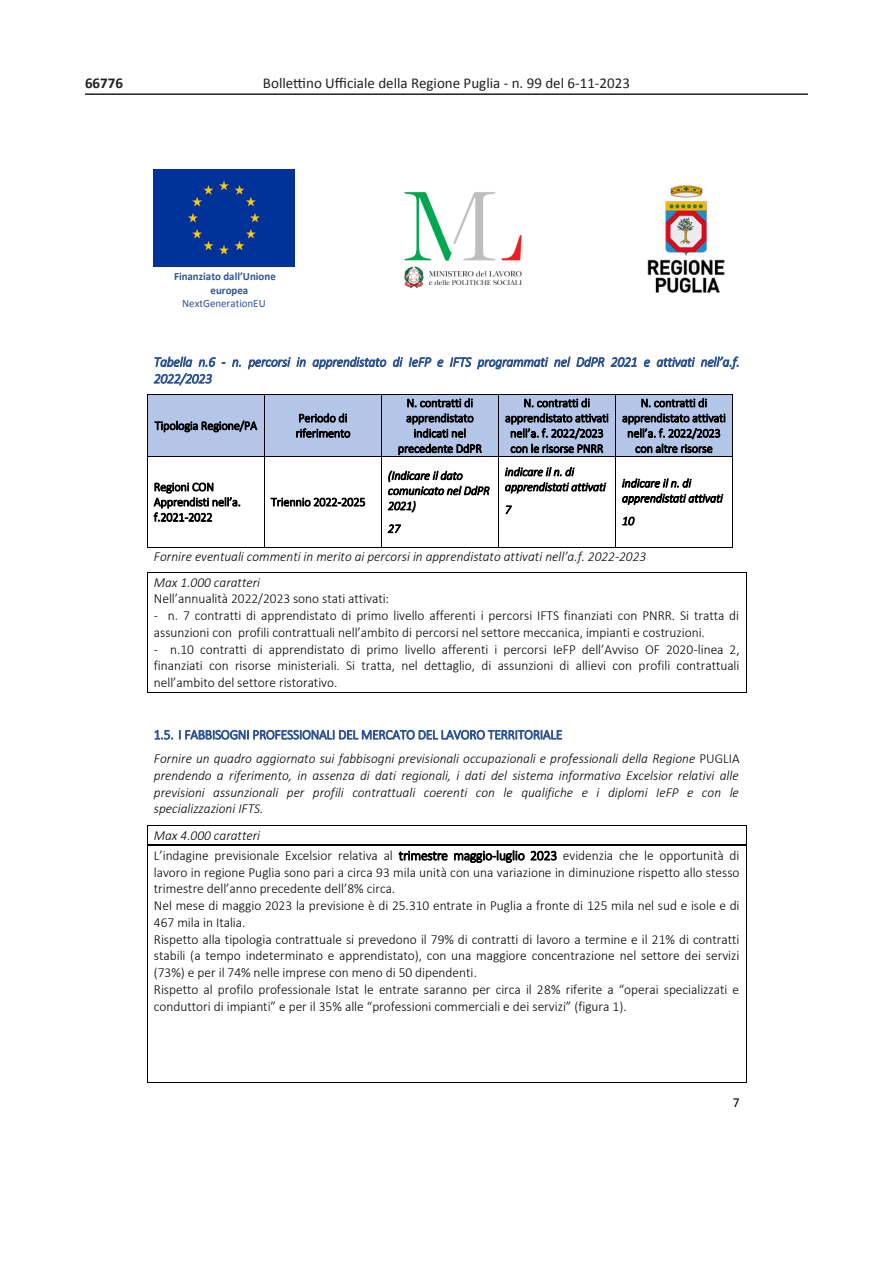
<style>
.page{position:relative;width:893px;height:1263px;background:#fff}
.page>*{position:absolute;margin:0;border:0;box-sizing:border-box;transform-origin:0 0}
.t1{font:15px "Calibri";color:#231f20}
.t2{font:700 15px "Calibri";color:#231f20}
.t3{font:300 13.8px/16.6px "Calibri";color:#000}
.t4{font:italic 300 13.8px/16.6px "Calibri";color:#000}
.t5{font:italic 300 13.8px/16.8px "Calibri";letter-spacing:-.005em;color:#2f5496}
.t6{font:13.8px "Calibri";color:#000}
.t7{font:300 12.45px/15.1px "Calibri";letter-spacing:-.005em;color:#000;text-align:center}
.t8{font:italic 300 12.45px/15.1px "Calibri";letter-spacing:-.005em;color:#000}
.t9{font:700 11.25px "Calibri";letter-spacing:-.005em;color:#2f5496}
.t10{font:11.25px "Calibri";letter-spacing:-.005em;color:#2f5496}
.s1{font-style:normal;color:#2f5496}
.s2{font-style:normal}
.s3{font-style:italic}
</style>
<div class="page">
<hr style="left:85px;top:93px;width:723px;height:2px;background:#231f20">
<img style="left:154px;top:170px;width:141px;height:96px">
<img style="left:647px;top:186px;width:78px;height:107px">
<img style="left:404px;top:192px;width:118px;height:96px">
<div style="left:148px;top:395px;width:116px;height:23px;background:#b4c6e7"></div>
<div style="left:148px;top:418px;width:6px;height:15px;background:#b4c6e7"></div>
<div style="left:258px;top:418px;width:6px;height:15px;background:#b4c6e7"></div>
<div style="left:148px;top:433px;width:116px;height:23px;background:#b4c6e7"></div>
<div style="left:154px;top:418px;width:104px;height:15px;background:#b4c6e7"></div>
<div style="left:265px;top:395px;width:116px;height:15px;background:#b4c6e7"></div>
<div style="left:265px;top:410px;width:6px;height:31px;background:#b4c6e7"></div>
<div style="left:375px;top:410px;width:6px;height:31px;background:#b4c6e7"></div>
<div style="left:265px;top:441px;width:116px;height:15px;background:#b4c6e7"></div>
<div style="left:271px;top:410px;width:104px;height:15px;background:#b4c6e7"></div>
<div style="left:271px;top:425px;width:104px;height:16px;background:#b4c6e7"></div>
<div style="left:382px;top:395px;width:6px;height:61px;background:#b4c6e7"></div>
<div style="left:492px;top:395px;width:6px;height:61px;background:#b4c6e7"></div>
<div style="left:388px;top:395px;width:104px;height:15px;background:#b4c6e7"></div>
<div style="left:388px;top:410px;width:104px;height:15px;background:#b4c6e7"></div>
<div style="left:388px;top:425px;width:104px;height:16px;background:#b4c6e7"></div>
<div style="left:388px;top:441px;width:104px;height:15px;background:#b4c6e7"></div>
<div style="left:499px;top:395px;width:6px;height:61px;background:#b4c6e7"></div>
<div style="left:609px;top:395px;width:6px;height:61px;background:#b4c6e7"></div>
<div style="left:505px;top:395px;width:104px;height:15px;background:#b4c6e7"></div>
<div style="left:505px;top:410px;width:104px;height:15px;background:#b4c6e7"></div>
<div style="left:505px;top:425px;width:104px;height:16px;background:#b4c6e7"></div>
<div style="left:505px;top:441px;width:104px;height:15px;background:#b4c6e7"></div>
<div style="left:616px;top:395px;width:6px;height:61px;background:#b4c6e7"></div>
<div style="left:726px;top:395px;width:6px;height:61px;background:#b4c6e7"></div>
<div style="left:622px;top:395px;width:104px;height:15px;background:#b4c6e7"></div>
<div style="left:622px;top:410px;width:104px;height:15px;background:#b4c6e7"></div>
<div style="left:622px;top:425px;width:104px;height:16px;background:#b4c6e7"></div>
<div style="left:622px;top:441px;width:104px;height:15px;background:#b4c6e7"></div>
<hr style="left:148px;top:394px;width:116px;height:1px;background:#000">
<hr style="left:265px;top:394px;width:116px;height:1px;background:#000">
<hr style="left:382px;top:394px;width:116px;height:1px;background:#000">
<hr style="left:499px;top:394px;width:116px;height:1px;background:#000">
<hr style="left:616px;top:394px;width:116px;height:1px;background:#000">
<hr style="left:147px;top:395px;width:1px;height:61px;background:#000">
<hr style="left:264px;top:395px;width:1px;height:61px;background:#000">
<hr style="left:381px;top:395px;width:1px;height:61px;background:#000">
<hr style="left:498px;top:395px;width:1px;height:61px;background:#000">
<hr style="left:615px;top:395px;width:1px;height:61px;background:#000">
<hr style="left:732px;top:395px;width:1px;height:61px;background:#000">
<hr style="left:148px;top:456px;width:116px;height:1px;background:#000">
<hr style="left:265px;top:456px;width:116px;height:1px;background:#000">
<hr style="left:382px;top:456px;width:116px;height:1px;background:#000">
<hr style="left:499px;top:456px;width:116px;height:1px;background:#000">
<hr style="left:616px;top:456px;width:116px;height:1px;background:#000">
<hr style="left:147px;top:457px;width:1px;height:90px;background:#000">
<hr style="left:148px;top:547px;width:116px;height:1px;background:#000">
<hr style="left:264px;top:457px;width:1px;height:90px;background:#000">
<hr style="left:265px;top:547px;width:116px;height:1px;background:#000">
<hr style="left:381px;top:457px;width:1px;height:90px;background:#000">
<hr style="left:382px;top:547px;width:116px;height:1px;background:#000">
<hr style="left:498px;top:457px;width:1px;height:90px;background:#000">
<hr style="left:499px;top:547px;width:116px;height:1px;background:#000">
<hr style="left:615px;top:457px;width:1px;height:90px;background:#000">
<hr style="left:616px;top:547px;width:116px;height:1px;background:#000">
<hr style="left:732px;top:457px;width:1px;height:90px;background:#000">
<hr style="left:147px;top:572px;width:599px;height:1px;background:#000">
<hr style="left:147px;top:692px;width:599px;height:1px;background:#000">
<svg style="left:147px;top:573px;width:1px;height:119px"></svg>
<svg style="left:746px;top:572px;width:1px;height:121px"></svg>
<hr style="left:147px;top:825px;width:599px;height:1px;background:#000">
<hr style="left:147px;top:845px;width:599px;height:1px;background:#000">
<hr style="left:147px;top:1082px;width:599px;height:1px;background:#000">
<svg style="left:147px;top:826px;width:1px;height:256px"></svg>
<svg style="left:746px;top:825px;width:1px;height:258px"></svg>
<p class="t2" style="left:85px;top:72px;width:40px">66776</p>
<p class="t1" style="left:263px;top:74px;width:369px">Bollettino Ufficiale della Regione Puglia - n. 99 del 6-11-2023</p>
<p class="t9" style="left:174px;top:269px;width:103px">Finanziato dall’Unione</p>
<p class="t9" style="left:210px;top:283px;width:39px">europea</p>
<p class="t10" style="left:182px;top:296px;width:85px">NextGenerationEU</p>
<p class="t5" style="left:154px;top:353px;width:587px">Tabella n.6 - n. percorsi in apprendistato di IeFP e IFTS programmati nel DdPR 2021 e attivati nell’a.f.<br>2022/2023</p>
<p class="t7" style="left:155px;top:418px;width:104px">Tipologia Regione/PA</p>
<p class="t7" style="left:296px;top:410px;width:56px;text-align:left">Periodo di riferimento</p>
<p class="t7" style="left:398px;top:395px;width:86px">N. contratti di apprendistato indicati nel precedente DdPR</p>
<p class="t7" style="left:505px;top:395px;width:105px">N. contratti di apprendistato attivati nell’a. f. 2022/2023 con le risorse PNRR</p>
<p class="t7" style="left:622px;top:395px;width:105px">N. contratti di apprendistato attivati nell’a. f. 2022/2023 con altre risorse</p>
<p class="t8" style="left:505px;top:464px;width:102px">indicare il n. di apprendistati attivati</p>
<p class="t8" style="left:505px;top:502px;width:8px">7</p>
<p class="t8" style="left:388px;top:468px;width:103px">(Indicare il dato comunicato nel DdPR<br>2021)</p>
<p class="t8" style="left:388px;top:521px;width:14px">27</p>
<p class="t8" style="left:622px;top:475px;width:102px">indicare il n. di apprendistati attivati</p>
<p class="t8" style="left:622px;top:513px;width:14px">10</p>
<p class="t4" style="left:154px;top:543px;width:494px;line-height:26.1px">Fornire eventuali commenti in merito ai percorsi in apprendistato attivati nell’a.f. 2022-2023<br>Max 1.000 caratteri</p>
<p class="t3" style="left:154px;top:590px;width:237px">Nell’annualità 2022/2023 sono stati attivati:</p>
<p class="t3" style="left:154px;top:607px;width:587px">- n. 7 contratti di apprendistato di primo livello afferenti i percorsi IFTS finanziati con PNRR. Si tratta di assunzioni con profili contrattuali nell’ambito di percorsi nel settore meccanica, impianti e costruzioni.</p>
<p class="t3" style="left:154px;top:640px;width:587px;text-align:justify">- n.10 contratti di apprendistato di primo livello afferenti i percorsi IeFP dell’Avviso OF 2020-linea 2, finanziati con risorse ministeriali. Si tratta, nel dettaglio, di assunzioni di allievi con profili contrattuali nell’ambito del settore ristorativo.</p>
<p class="t7" style="left:154px;top:479px;width:88px;text-align:left">Regioni CON<br>Apprendisti nell’a. f.2021-2022</p>
<p class="t7" style="left:271px;top:494px;width:96px">Triennio 2022-2025</p>
<p class="t4" style="left:154px;top:722px;width:587px;line-height:24.2px"><span class="s1">1.5. I FABBISOGNI PROFESSIONALI DEL MERCATO DEL LAVORO TERRITORIALE<br></span>Fornire un quadro aggiornato sui fabbisogni previsionali occupazionali e professionali della Regione <span class="s2">PUGLIA</span></p>
<p class="t4" style="left:154px;top:767px;width:586px;text-align:justify">prendendo a riferimento, in assenza di dati regionali, i dati del sistema informativo Excelsior relativi alle previsioni assunzionali per profili contrattuali coerenti con le qualifiche e i diplomi IeFP e con le specializzazioni IFTS.</p>
<p class="t3" style="left:154px;top:824px;width:587px;line-height:20.5px"><span class="s3">Max 4.000 caratteri<br></span>L’indagine previsionale Excelsior relativa al trimestre maggio-luglio 2023 evidenzia che le opportunità di</p>
<p class="t3" style="left:154px;top:864px;width:587px">lavoro in regione Puglia sono pari a circa 93 mila unità con una variazione in diminuzione rispetto allo stesso trimestre dell’anno precedente dell’8% circa.<br>Nel mese di maggio 2023 la previsione è di 25.310 entrate in Puglia a fronte di 125 mila nel sud e isole e di 467 mila in Italia.<br>Rispetto alla tipologia contrattuale si prevedono il 79% di contratti di lavoro a termine e il 21% di contratti stabili (a tempo indeterminato e apprendistato), con una maggiore concentrazione nel settore dei servizi (73%) e per il 74% nelle imprese con meno di 50 dipendenti.<br>Rispetto al profilo professionale Istat le entrate saranno per circa il 28% riferite a “operai specializzati e conduttori di impianti” e per il 35% alle “professioni commerciali e dei servizi” (figura 1).</p>
<p class="t6" style="left:733px;top:1094px;width:8px">7</p>
</div>
